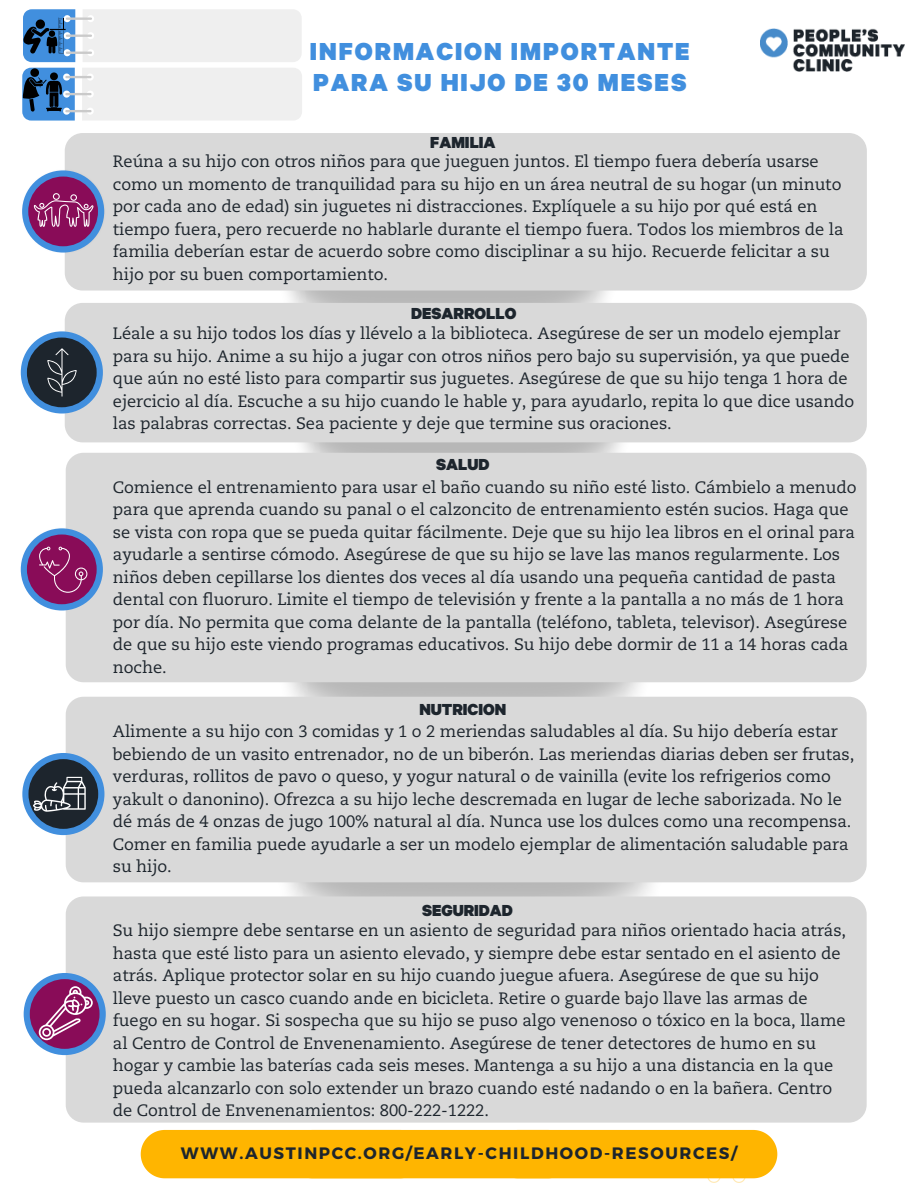
<style>
.page{position:relative;width:918px;height:1188px;background:#fff}
.page>*{position:absolute;margin:0;border:0;box-sizing:border-box;transform-origin:0 0}
.t1{font:900 27.75px/31.5px "Calibre";letter-spacing:.07em;color:#418fde}
.t2{font:900 18px "Calibre";color:#1d252d}
.t3{font:16.5px/22.5px "Caecilia LT Std";letter-spacing:-.005em;color:#1d252d}
.t4{font:700 16.5px "Montserrat";letter-spacing:.1em;color:#1d252d}
</style>
<div class="page">
<img style="left:21px;top:528px;width:35px;height:80px">
<div style="left:65px;top:303px;width:802px;height:139px;background:#d9d9d9;border-radius:18px"></div>
<div style="left:65px;top:133px;width:802px;height:158px;background:#d9d9d9;border-radius:18px"></div>
<div style="left:66px;top:453px;width:801px;height:229px;background:#d9d9d9;border-radius:18px"></div>
<div style="left:66px;top:697px;width:801px;height:185px;background:#d9d9d9;border-radius:18px"></div>
<div style="left:66px;top:896px;width:801px;height:227px;background:#d9d9d9;border-radius:18px"></div>
<svg style="left:21px;top:331px;width:82px;height:83px;background:#468fd9"></svg>
<svg style="left:21px;top:528px;width:82px;height:83px;background:#498eda"></svg>
<div style="left:22px;top:753px;width:82px;height:82px;background:#418fde;border-radius:50%"></div>
<div style="left:24px;top:973px;width:82px;height:82px;background:#418fde;border-radius:50%"></div>
<div style="left:27px;top:338px;width:70px;height:69px;background:#1d252d;border-radius:50%"></div>
<div style="left:27px;top:535px;width:70px;height:69px;background:#890c58;border-radius:50%"></div>
<div style="left:28px;top:759px;width:70px;height:70px;background:#1d252d;border-radius:50%"></div>
<div style="left:30px;top:979px;width:70px;height:70px;background:#890c58;border-radius:50%"></div>
<svg style="left:47px;top:348px;width:30px;height:49px"></svg>
<img style="left:761px;top:29px;width:144px;height:43px">
<svg style="left:39px;top:547px;width:48px;height:46px"></svg>
<svg style="left:33px;top:777px;width:53px;height:35px"></svg>
<svg style="left:39px;top:986px;width:54px;height:54px"></svg>
<div style="left:83px;top:9px;width:219px;height:53px;background:#efefef"></div>
<hr style="left:66px;top:17px;width:26px;height:3px;background:#cacaca">
<hr style="left:66px;top:35px;width:26px;height:2px;background:#cacaca">
<hr style="left:66px;top:52px;width:26px;height:2px;background:#cacaca">
<svg style="left:141px;top:1130px;width:636px;height:53px;background:#ffbc19"></svg>
<div style="left:82px;top:68px;width:220px;height:52px;background:#efefef"></div>
<hr style="left:65px;top:76px;width:27px;height:2px;background:#cacaca">
<hr style="left:65px;top:93px;width:27px;height:2px;background:#cacaca">
<hr style="left:65px;top:110px;width:27px;height:2px;background:#cacaca">
<svg style="left:23px;top:9px;width:52px;height:53px;background:#3f77af"></svg>
<svg style="left:22px;top:68px;width:53px;height:53px;background:#3d70a3"></svg>
<img style="left:22px;top:170px;width:83px;height:83px">
<svg style="left:22px;top:170px;width:82px;height:83px;background:#4a8fda"></svg>
<div style="left:28px;top:177px;width:70px;height:69px;background:#890c58;border-radius:50%"></div>
<svg style="left:34px;top:193px;width:59px;height:34px"></svg>
<h1 class="t1" style="left:310px;top:37px;width:381px">INFORMACION IMPORTANTE<br>PARA SU HIJO DE 30 MESES</h1>
<p class="t2" style="left:430px;top:135px;width:67px">FAMILIA</p>
<p class="t3" style="left:113px;top:152px;width:732px">Reúna a su hijo con otros niños para que jueguen juntos. El tiempo fuera debería usarse como un momento de tranquilidad para su hijo en un área neutral de su hogar (un minuto por cada ano de edad) sin juguetes ni distracciones. Explíquele a su hijo por qué está en tiempo fuera, pero recuerde no hablarle durante el tiempo fuera. Todos los miembros de la familia deberían estar de acuerdo sobre como disciplinar a su hijo. Recuerde felicitar a su hijo por su buen comportamiento.</p>
<p class="t2" style="left:411px;top:306px;width:107px">DESARROLLO</p>
<p class="t3" style="left:113px;top:323px;width:743px">Léale a su hijo todos los días y llévelo a la biblioteca. Asegúrese de ser un modelo ejemplar para su hijo. Anime a su hijo a jugar con otros niños pero bajo su supervisión, ya que puede que aún no esté listo para compartir sus juguetes. Asegúrese de que su hijo tenga 1 hora de ejercicio al día. Escuche a su hijo cuando le hable y, para ayudarlo, repita lo que dice usando las palabras correctas. Sea paciente y deje que termine sus oraciones.</p>
<p class="t2" style="left:436px;top:457px;width:55px">SALUD</p>
<p class="t3" style="left:113px;top:477px;width:745px">Comience el entrenamiento para usar el baño cuando su niño esté listo. Cámbielo a menudo para que aprenda cuando su panal o el calzoncito de entrenamiento estén sucios. Haga que se vista con ropa que se pueda quitar fácilmente. Deje que su hijo lea libros en el orinal para ayudarle a sentirse cómodo. Asegúrese de que su hijo se lave las manos regularmente. Los niños deben cepillarse los dientes dos veces al día usando una pequeña cantidad de pasta dental con fluoruro. Limite el tiempo de televisión y frente a la pantalla a no más de 1 hora por día. No permita que coma delante de la pantalla (teléfono, tableta, televisor). Asegúrese de que su hijo este viendo programas educativos. Su hijo debe dormir de 11 a 14 horas cada noche.</p>
<p class="t2" style="left:419px;top:702px;width:88px">NUTRICION</p>
<p class="t3" style="left:113px;top:722px;width:743px">Alimente a su hijo con 3 comidas y 1 o 2 meriendas saludables al día. Su hijo debería estar bebiendo de un vasito entrenador, no de un biberón. Las meriendas diarias deben ser frutas, verduras, rollitos de pavo o queso, y yogur natural o de vainilla (evite los refrigerios como yakult o danonino). Ofrezca a su hijo leche descremada en lugar de leche saborizada. No le dé más de 4 onzas de jugo 100% natural al día. Nunca use los dulces como una recompensa.<br>Comer en familia puede ayudarle a ser un modelo ejemplar de alimentación saludable para su hijo.</p>
<p class="t2" style="left:422px;top:903px;width:92px">SEGURIDAD</p>
<p class="t3" style="left:113px;top:921px;width:735px">Su hijo siempre debe sentarse en un asiento de seguridad para niños orientado hacia atrás, hasta que esté listo para un asiento elevado, y siempre debe estar sentado en el asiento de atrás. Aplique protector solar en su hijo cuando juegue afuera. Asegúrese de que su hijo lleve puesto un casco cuando ande en bicicleta. Retire o guarde bajo llave las armas de fuego en su hogar. Si sospecha que su hijo se puso algo venenoso o tóxico en la boca, llame al Centro de Control de Envenenamiento. Asegúrese de tener detectores de humo en su hogar y cambie las baterías cada seis meses. Mantenga a su hijo a una distancia en la que pueda alcanzarlo con solo extender un brazo cuando esté nadando o en la bañera. Centro de Control de Envenenamientos: 800-222-1222.</p>
<p class="t4" style="left:181px;top:1142px;width:558px">WWW.AUSTINPCC.ORG/EARLY-CHILDHOOD-RESOURCES/</p>
</div>
